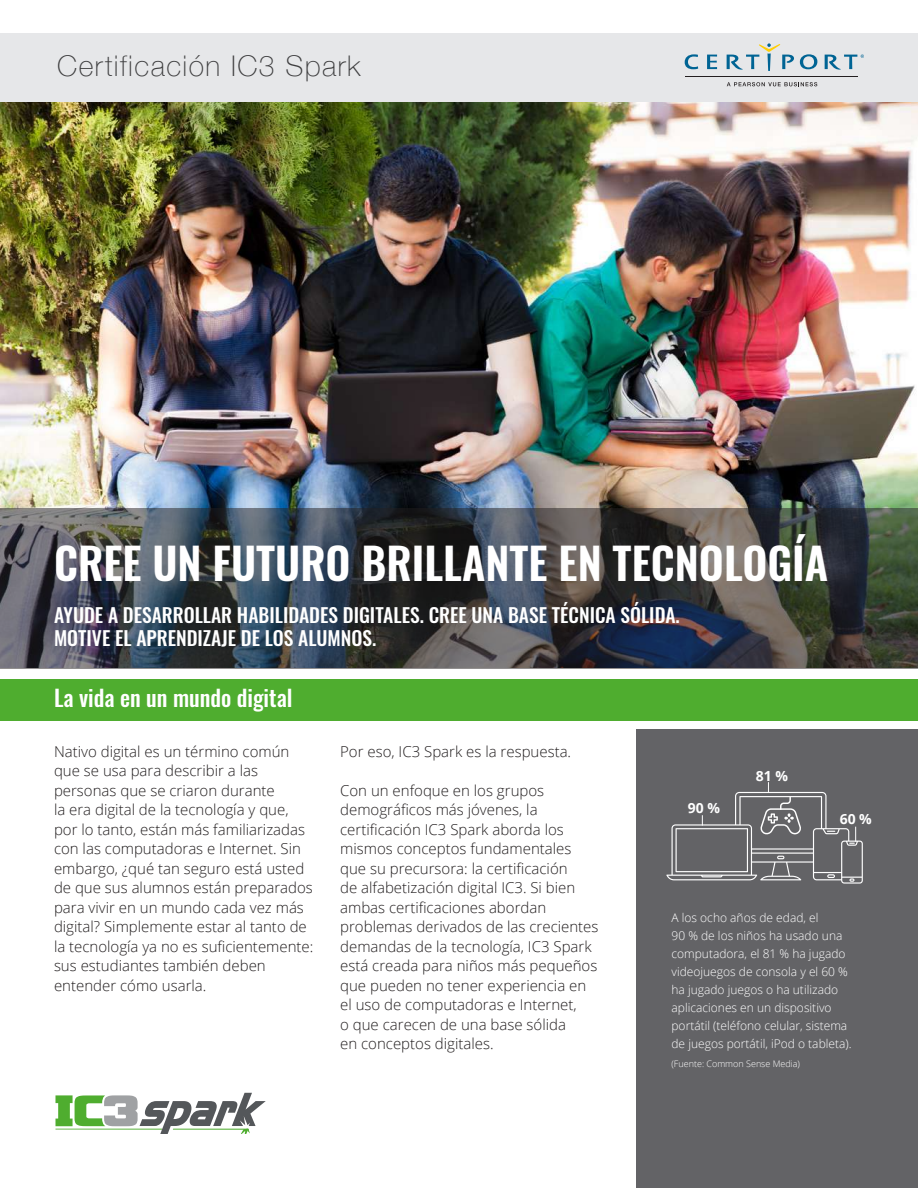
<style>
.page{position:relative;width:918px;height:1188px;background:#fff}
.page>*{position:absolute;margin:0;border:0;box-sizing:border-box;transform-origin:0 0}
.t1{font:600 43.5px "Oswald";color:#fff}
.t2{font:100 28.5px "Helvetica Neue";letter-spacing:.05em;color:#3e3e3f}
.t3{font:500 22.5px "Oswald";color:#fff}
.t4{font:500 19.5px/23.4px "Oswald";color:#fff}
.t5{font:300 15px/19.5px "Open Sans";color:#231f20}
.t6{font:700 13.95px "Open Sans";color:#fff}
.t7{font:300 12px/18px "Open Sans";color:#fff}
.t8{font:300 9px "Open Sans";color:#fff}
</style>
<div class="page">
<img style="left:0;top:102px;width:918px;height:406px">
<div style="left:0;top:33px;width:918px;height:69px;background:#e6e7e9"></div>
<svg style="left:685px;top:54px;width:13px;height:15px"></svg>
<svg style="left:707px;top:55px;width:10px;height:14px"></svg>
<svg style="left:800px;top:54px;width:17px;height:15px"></svg>
<svg style="left:727px;top:43px;width:67px;height:28px"></svg>
<svg style="left:825px;top:55px;width:39px;height:15px"></svg>
<svg style="left:727px;top:82px;width:90px;height:4px"></svg>
<hr style="left:685px;top:76px;width:172px;height:1px;background:#231f20">
<img style="left:0;top:508px;width:918px;height:161px">
<svg style="left:56px;top:1093px;width:210px;height:41px"></svg>
<div style="left:0;top:679px;width:918px;height:41px;background:#4fad2f"></div>
<div style="left:637px;top:730px;width:281px;height:458px;background:#636366"></div>
<svg style="left:666px;top:782px;width:197px;height:102px"></svg>
<h2 class="t2" style="left:57px;top:44px;width:305px">Certificación IC3 Spark</h2>
<h1 class="t1" style="left:54px;top:541px;width:776px">CREE UN FUTURO BRILLANTE EN TECNOLOGÍA</h1>
<h3 class="t4" style="left:54px;top:605px;width:627px">AYUDE A DESARROLLAR HABILIDADES DIGITALES. CREE UNA BASE TÉCNICA SÓLIDA.<br>MOTIVE EL APRENDIZAJE DE LOS ALUMNOS.</h3>
<h3 class="t3" style="left:54px;top:686px;width:240px">La vida en un mundo digital</h3>
<p class="t5" style="left:54px;top:741px;width:261px">Nativo digital es un término común que se usa para describir a las personas que se criaron durante<br>la era digital de la tecnología y que, por lo tanto, están más familiarizadas con las computadoras e Internet. Sin embargo, ¿qué tan seguro está usted de que sus alumnos están preparados para vivir en un mundo cada vez más digital? Simplemente estar al tanto de la tecnología ya no es suficientemente: sus estudiantes también deben entender cómo usarla.</p>
<p class="t5" style="left:340px;top:741px;width:233px">Por eso, IC3 Spark es la respuesta.</p>
<p class="t5" style="left:340px;top:780px;width:260px">Con un enfoque en los grupos demográficos más jóvenes, la certificación IC3 Spark aborda los mismos conceptos fundamentales que su precursora: la certificación<br>de alfabetización digital IC3. Si bien ambas certificaciones abordan problemas derivados de las crecientes demandas de la tecnología, IC3 Spark está creada para niños más pequeños que pueden no tener experiencia en el uso de computadoras e Internet,<br>o que carecen de una base sólida<br>en conceptos digitales.</p>
<p class="t6" style="left:688px;top:799px;width:34px">90 %</p>
<p class="t6" style="left:756px;top:766px;width:34px">81 %</p>
<p class="t6" style="left:840px;top:809px;width:34px">60 %</p>
<p class="t7" style="left:672px;top:908px;width:182px">A los ocho años de edad, el<br>90 % de los niños ha usado una computadora, el 81 % ha jugado videojuegos de consola y el 60 % ha jugado juegos o ha utilizado aplicaciones en un dispositivo portátil (teléfono celular, sistema de juegos portátil, iPod o tableta).</p>
<p class="t8" style="left:672px;top:1058px;width:130px">(Fuente: Common Sense Media)</p>
</div>
